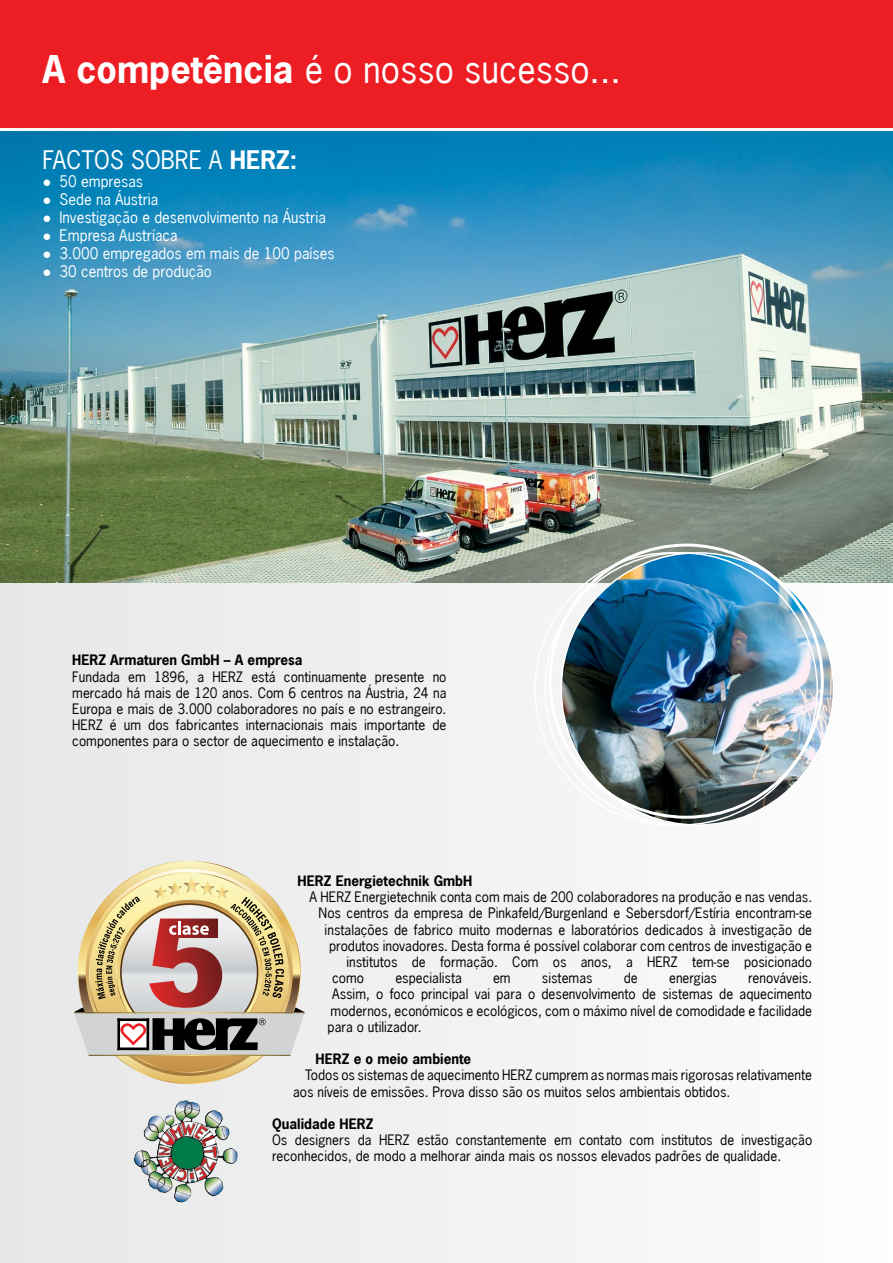
<style>
.page{position:relative;width:893px;height:1263px;background:#fff}
.page>*{position:absolute;margin:0;border:0;box-sizing:border-box;transform-origin:0 0}
.t1{font:36px "News Gothic LT";color:#fff}
.t2{font:24px "News Gothic LT";color:#fff}
.t3{font:15px "News Gothic LT";color:#fff}
.t4{font:13.5px/16.2px "News Gothic LT";color:#000}
.t5{font:700 13.5px "News Gothic LT";color:#000}
.s1{font-weight:700}
.s2{font-family:"Arial"}
</style>
<div class="page">
<div style="left:0;top:583px;width:893px;height:680px;background:#f1f1f2"></div>
<img style="left:0;top:132px;width:893px;height:451px">
<div style="left:0;top:0;width:893px;height:128px;background:#ed1d24"></div>
<img style="left:561px;top:553px;width:272px;height:272px;border-radius:136px">
<img style="left:133px;top:1101px;width:50px;height:91px">
<svg style="left:78px;top:861px;width:222px;height:222px;background:#e5cd8f"></svg>
<svg style="left:90px;top:873px;width:199px;height:199px;background:#d8b571"></svg>
<img style="left:183px;top:877px;width:16px;height:9px">
<img style="left:168px;top:881px;width:14px;height:5px">
<img style="left:200px;top:881px;width:15px;height:5px">
<svg style="left:74px;top:886px;width:231px;height:170px"></svg>
<h1 class="t1" style="left:43px;top:47px;width:580px"><span class="s1">A competência</span> é o nosso sucesso...</h1>
<h2 class="t2" style="left:43px;top:144px;width:256px">FACTOS SOBRE A <span class="s1">HERZ:</span></h2>
<p class="t3" style="left:43px;top:171px;width:102px"><span class="s2">●</span> 50 empresas</p>
<p class="t3" style="left:43px;top:189px;width:117px"><span class="s2">●</span> Sede na Áustria</p>
<p class="t3" style="left:43px;top:207px;width:285px"><span class="s2">●</span> Investigação e desenvolvimento na Áustria</p>
<p class="t3" style="left:43px;top:225px;width:137px"><span class="s2">●</span> Empresa Austríaca</p>
<p class="t3" style="left:43px;top:243px;width:294px"><span class="s2">●</span> 3.000 empregados em mais de 100 países</p>
<p class="t3" style="left:43px;top:261px;width:171px"><span class="s2">●</span> 30 centros de produção</p>
<p class="t5" style="left:72px;top:651px;width:232px">HERZ Armaturen GmbH – A empresa</p>
<p class="t4" style="left:72px;top:668px;width:376px;text-align:justify">Fundada em 1896, a HERZ está continuamente presente no mercado há mais de 120 anos. Com 6 centros na Áustria, 24 na Europa e mais de 3.000 colaboradores no país e no estrangeiro.<br>HERZ é um dos fabricantes internacionais mais importante de componentes para o sector de aquecimento e instalação.</p>
<p class="t5" style="left:298px;top:872px;width:176px">HERZ Energietechnik GmbH</p>
<p class="t4" style="left:310px;top:889px;width:504px">A HERZ Energietechnik conta com mais de 200 colaboradores na produção e nas vendas.</p>
<p class="t4" style="left:319px;top:905px;width:495px">Nos centros da empresa de Pinkafeld/Burgenland e Sebersdorf/Estíria encontram-se</p>
<p class="t4" style="left:325px;top:921px;width:489px">instalações de fabrico muito modernas e laboratórios dedicados à investigação de</p>
<p class="t4" style="left:329px;top:937px;width:485px">produtos inovadores. Desta forma é possível colaborar com centros de investigação e</p>
<p class="t4" style="left:346px;top:954px;width:467px">institutos de formação. Com os anos, a HERZ tem-se posicionado</p>
<p class="t4" style="left:332px;top:970px;width:33px">como</p>
<p class="t4" style="left:395px;top:970px;width:68px">especialista</p>
<p class="t4" style="left:493px;top:970px;width:19px">em</p>
<p class="t4" style="left:542px;top:970px;width:52px">sistemas</p>
<p class="t4" style="left:624px;top:970px;width:16px">de</p>
<p class="t4" style="left:669px;top:970px;width:49px">energias</p>
<p class="t4" style="left:748px;top:970px;width:65px">renováveis.</p>
<p class="t4" style="left:332px;top:986px;width:481px">Assim, o foco principal vai para o desenvolvimento de sistemas de aquecimento</p>
<p class="t4" style="left:331px;top:1002px;width:483px">modernos, económicos e ecológicos, com o máximo nível de comodidade e facilidade</p>
<p class="t4" style="left:328px;top:1018px;width:96px">para o utilizador.</p>
<p class="t5" style="left:316px;top:1050px;width:157px">HERZ e o meio ambiente</p>
<p class="t4" style="left:293px;top:1067px;width:520px;text-indent:12px">Todos os sistemas de aquecimento HERZ cumprem as normas mais rigorosas relativamente aos níveis de emissões. Prova disso são os muitos selos ambientais obtidos.</p>
<p class="t5" style="left:272px;top:1115px;width:103px">Qualidade HERZ</p>
<p class="t4" style="left:272px;top:1132px;width:542px">Os designers da HERZ estão constantemente em contato com institutos de investigação reconhecidos, de modo a melhorar ainda mais os nossos elevados padrões de qualidade.</p>
</div>
